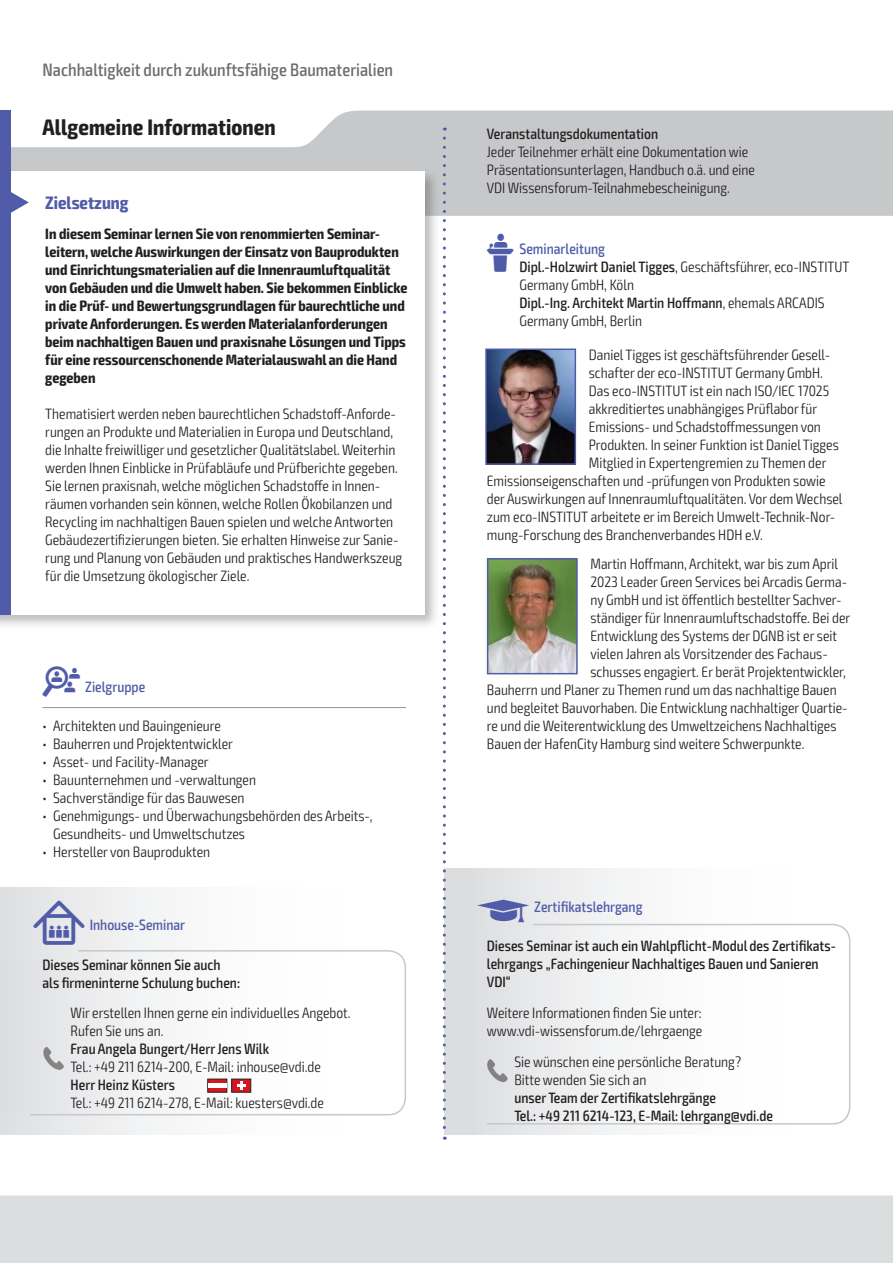
<style>
.page{position:relative;width:893px;height:1263px;background:#fff}
.page>*{position:absolute;margin:0;border:0;box-sizing:border-box;transform-origin:0 0}
.t1{font:700 condensed 22.5px "Exo 2";letter-spacing:.005em;color:#231f20}
.t2{font:500 condensed 18px "Exo 2";color:#6c6d70}
.t3{font:700 condensed 18px "Exo 2";color:#505ca9}
.t4{font:300 condensed 15px/18px "Exo 2";color:#231f20}
.t5{font:700 condensed 15px/18px "Exo 2";color:#231f20}
.t6{font:500 condensed 15px/18px "Exo 2";color:#231f20}
.t7{font:500 condensed 15px "Exo 2";color:#505ca9}
.s1{font-family:"VDI Iconset S4 A Regular";font-weight:400;font-stretch:normal}
.s2{font-weight:500}
.s3{font-family:"VDI Iconset S4 A Regular";font-weight:400;font-stretch:normal;font-size:15.45px}
</style>
<div class="page">
<div style="left:0;top:1195px;width:893px;height:68px;background:#dcdddf"></div>
<svg style="left:11px;top:111px;width:881px;height:105px;fill:#c7c8ca"></svg>
<hr style="left:892px;top:111px;width:1px;height:105px;background:#505ca9">
<div style="left:0;top:111px;width:11px;height:63px;background:#505ca9"></div>
<div style="left:0;top:168px;width:440px;height:462px;background:#231f20;opacity:.3"></div>
<div style="left:0;top:171px;width:424px;height:444px;background:#fff"></div>
<div style="left:0;top:171px;width:11px;height:444px;background:#505ca9"></div>
<svg style="left:11px;top:192px;width:18px;height:21px"></svg>
<hr style="left:43px;top:707px;width:363px;height:1px;background:#939598">
<div style="left:0;top:887px;width:406px;height:247px;background:linear-gradient(to right,#e4e5e7,#fff)"></div>
<svg style="left:29px;top:949px;width:377px;height:167px"></svg>
<div style="left:0;top:959px;width:383px;height:152px;background:linear-gradient(to right,#e2e3e5,#fff)"></div>
<svg style="left:207px;top:1079px;width:44px;height:13px"></svg>
<div style="left:208px;top:1083px;width:19px;height:5px;background:#fff"></div>
<svg style="left:43px;top:1047px;width:21px;height:23px"></svg>
<div style="left:444px;top:869px;width:406px;height:265px;background:linear-gradient(to right,#dfe0e2,#fff)"></div>
<svg style="left:486px;top:923px;width:365px;height:202px"></svg>
<div style="left:444px;top:928px;width:394px;height:193px;background:linear-gradient(to right,#dfe0e2,#fff)"></div>
<svg style="left:487px;top:1059px;width:21px;height:23px"></svg>
<img style="left:488px;top:351px;width:85px;height:111px">
<div style="left:485px;top:348px;width:91px;height:117px;border:2px solid #505ca9"></div>
<img style="left:490px;top:561px;width:85px;height:110px">
<div style="left:487px;top:558px;width:91px;height:116px;border:2px solid #505ca9"></div>
<svg style="left:443px;top:138px;width:3px;height:1002px"></svg>
<p class="t2" style="left:43px;top:59px;width:352px">Nachhaltigkeit durch zukunftsfähige Baumaterialien</p>
<h1 class="t1" style="left:43px;top:113px;width:235px">Allgemeine Informationen</h1>
<p class="t6" style="left:487px;top:125px;width:173px">Veranstaltungsdokumentation</p>
<p class="t4" style="left:487px;top:143px;width:270px">Jeder Teilnehmer erhält eine Dokumentation wie<br>Präsentationsunterlagen, Handbuch o.ä. und eine<br>VDI Wissensforum-Teilnahmebescheinigung.</p>
<p class="t5" style="left:45px;top:225px;width:364px">In diesem Seminar lernen Sie von renommierten Seminar&shy;leitern, welche Auswirkungen der Einsatz von Bauprodukten und Einrichtungsmaterialien auf die Innenraumluftqualität von Gebäuden und die Umwelt haben. Sie bekommen Einblicke in die Prüf- und Bewertungsgrundlagen für baurechtliche und private Anforderungen. Es werden Materialanforderungen beim nachhaltigen Bauen und praxisnahe Lösungen und Tipps für eine ressourcenschonende Materialauswahl an die Hand gegeben</p>
<p class="t4" style="left:45px;top:405px;width:359px">Thematisiert werden neben baurechtlichen Schadstoff-Anforde&shy;rungen an Produkte und Materialien in Europa und Deutschland, die Inhalte freiwilliger und gesetzlicher Qualitätslabel. Weiterhin werden Ihnen Einblicke in Prüfabläufe und Prüfberichte gegeben.<br>Sie lernen praxisnah, welche möglichen Schadstoffe in Innen&shy;räumen vorhanden sein können, welche Rollen Ökobilanzen und Recycling im nachhaltigen Bauen spielen und welche Antworten Gebäudezertifizierungen bieten. Sie erhalten Hinweise zur Sanie&shy;rung und Planung von Gebäuden und praktisches Handwerkszeug für die Umsetzung ökologischer Ziele.</p>
<p class="t3" style="left:45px;top:192px;width:85px">Zielsetzung</p>
<p class="t7" style="left:487px;top:240px;width:120px"><span class="s1">L</span> Seminarleitung</p>
<p class="t4" style="left:519px;top:258px;width:332px"><span class="s2">Dipl.-Holzwirt Daniel Tigges</span>, Geschäftsführer, eco-INSTITUT Germany GmbH, Köln<br><span class="s2">Dipl.-Ing. Architekt Martin Hoffmann</span>, ehemals ARCADIS Germany GmbH, Berlin</p>
<p class="t4" style="left:589px;top:346px;width:243px">Daniel Tigges ist geschäftsführender Gesell-</p>
<p class="t4" style="left:589px;top:364px;width:236px">schafter der eco-INSTITUT Germany GmbH.</p>
<p class="t4" style="left:589px;top:382px;width:242px">Das eco-INSTITUT ist ein nach ISO/IEC 17025</p>
<p class="t4" style="left:589px;top:400px;width:230px">akkreditiertes unabhängiges Prüflabor für</p>
<p class="t4" style="left:589px;top:418px;width:234px">Emissions- und Schadstoffmessungen von</p>
<p class="t4" style="left:589px;top:436px;width:251px">Produkten. In seiner Funktion ist Daniel Tigges</p>
<p class="t4" style="left:589px;top:454px;width:239px">Mitglied in Expertengremien zu Themen der</p>
<p class="t4" style="left:487px;top:472px;width:340px">Emissionseigenschaften und -prüfungen von Produkten sowie</p>
<p class="t4" style="left:487px;top:490px;width:357px">der Auswirkungen auf Innenraumluftqualitäten. Vor dem Wechsel</p>
<p class="t4" style="left:487px;top:508px;width:350px">zum eco-INSTITUT arbeitete er im Bereich Umwelt-Technik-Nor-</p>
<p class="t4" style="left:487px;top:526px;width:278px">mung-Forschung des Branchenverbandes HDH e.V.</p>
<p class="t4" style="left:590px;top:555px;width:249px">Martin Hoffmann, Architekt, war bis zum April</p>
<p class="t4" style="left:590px;top:573px;width:258px">2023 Leader Green Services bei Arcadis Germa-</p>
<p class="t4" style="left:590px;top:591px;width:252px">ny GmbH und ist öffentlich bestellter Sachver-</p>
<p class="t4" style="left:590px;top:609px;width:261px">ständiger für Innenraumluftschadstoffe. Bei der</p>
<p class="t4" style="left:590px;top:627px;width:248px">Entwicklung des Systems der DGNB ist er seit</p>
<p class="t4" style="left:590px;top:645px;width:239px">vielen Jahren als Vorsitzender des Fachaus-</p>
<p class="t4" style="left:590px;top:663px;width:257px">schusses engagiert. Er berät Projektentwickler,</p>
<p class="t4" style="left:487px;top:681px;width:351px">Bauherrn und Planer zu Themen rund um das nachhaltige Bauen</p>
<p class="t4" style="left:487px;top:699px;width:362px">und begleitet Bauvorhaben. Die Entwicklung nachhaltiger Quartie-</p>
<p class="t4" style="left:487px;top:717px;width:351px">re und die Weiterentwicklung des Umweltzeichens Nachhaltiges</p>
<p class="t4" style="left:487px;top:735px;width:319px">Bauen der HafenCity Hamburg sind weitere Schwerpunkte.</p>
<p class="t7" style="left:43px;top:678px;width:104px"><span class="s1">Z</span> Zielgruppe</p>
<p class="t4" style="left:43px;top:717px;width:180px">• Architekten und Bauingenieure</p>
<p class="t4" style="left:43px;top:735px;width:192px">• Bauherren und Projektentwickler</p>
<p class="t4" style="left:43px;top:753px;width:168px">• Asset- und Facility-Manager</p>
<p class="t4" style="left:43px;top:771px;width:215px">• Bauunternehmen und -verwaltungen</p>
<p class="t4" style="left:43px;top:789px;width:204px">• Sachverständige für das Bauwesen</p>
<p class="t4" style="left:53px;top:807px;width:321px;text-indent:-11px">• Genehmigungs- und Überwachungsbehörden des Arbeits-,<br>Gesundheits- und Umweltschutzes</p>
<p class="t4" style="left:43px;top:843px;width:169px">• Hersteller von Bauprodukten</p>
<p class="t7" style="left:33px;top:916px;width:153px"><span class="s3">I</span> Inhouse-Seminar</p>
<p class="t6" style="left:43px;top:955px;width:199px">Dieses Seminar können Sie auch als firmeninterne Schulung buchen:</p>
<p class="t4" style="left:71px;top:1004px;width:282px">Wir erstellen Ihnen gerne ein individuelles Angebot.<br>Rufen Sie uns an.</p>
<p class="t6" style="left:71px;top:1040px;width:200px">Frau Angela Bungert/Herr Jens Wilk</p>
<p class="t4" style="left:71px;top:1058px;width:252px">Tel.: +49 211 6214-200, E-Mail: inhouse@vdi.de</p>
<p class="t6" style="left:71px;top:1076px;width:106px">Herr Heinz Küsters</p>
<p class="t4" style="left:71px;top:1094px;width:255px">Tel.: +49 211 6214-278, E-Mail: kuesters@vdi.de</p>
<p class="t7" style="left:478px;top:898px;width:166px"><span class="s1">z</span> Zertifikatslehrgang</p>
<p class="t6" style="left:487px;top:937px;width:350px">Dieses Seminar ist auch ein Wahlpflicht-Modul des Zertifikats&shy;lehrgangs „Fachingenieur Nachhaltiges Bauen und Sanieren<br>VDI“</p>
<p class="t4" style="left:487px;top:1004px;width:217px">Weitere Informationen finden Sie unter: www.vdi-wissensforum.de/lehrgaenge</p>
<p class="t4" style="left:514px;top:1053px;width:228px">Sie wünschen eine persönliche Beratung?<br>Bitte wenden Sie sich an</p>
<p class="t6" style="left:514px;top:1089px;width:260px">unser Team der Zertifikatslehrgänge<br>Tel.: +49 211 6214-123, E-Mail: lehrgang@vdi.de</p>
</div>
